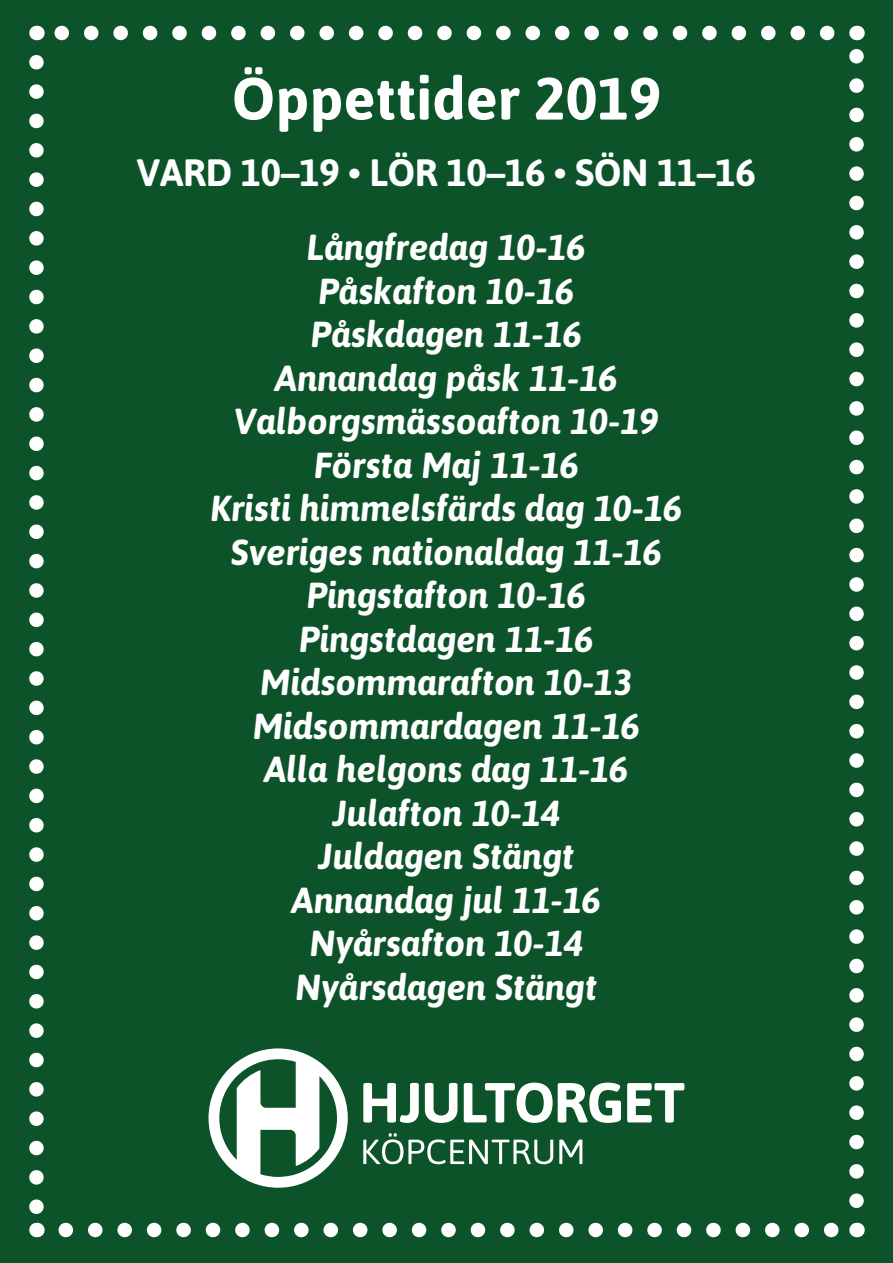
<style>
.page{position:relative;width:893px;height:1263px;background:#0d532a}
.page>*{position:absolute;margin:0;border:0;box-sizing:border-box;transform-origin:0 0}
.t1{font:700 59.55px "Asap";color:#fff}
.t2{font:700 38.1px "Asap";letter-spacing:-.01em;color:#fff}
.t3{font:italic 700 36.15px/43.5px "Asap";color:#fff;text-align:center}
</style>
<div class="page">
<svg style="left:849px;top:48px;width:15px;height:1153px"></svg>
<svg style="left:51px;top:26px;width:776px;height:14px"></svg>
<svg style="left:29px;top:62px;width:15px;height:1153px"></svg>
<svg style="left:66px;top:1223px;width:776px;height:14px"></svg>
<svg style="left:856px;top:26px;width:1px;height:14px"></svg>
<svg style="left:36px;top:26px;width:1px;height:14px"></svg>
<svg style="left:36px;top:1223px;width:1px;height:14px"></svg>
<svg style="left:856px;top:1223px;width:1px;height:14px"></svg>
<svg style="left:209px;top:1048px;width:139px;height:140px"></svg>
<svg style="left:363px;top:1083px;width:56px;height:40px"></svg>
<svg style="left:425px;top:1083px;width:32px;height:40px"></svg>
<svg style="left:464px;top:1082px;width:157px;height:41px"></svg>
<svg style="left:627px;top:1083px;width:57px;height:39px"></svg>
<svg style="left:363px;top:1133px;width:190px;height:31px"></svg>
<svg style="left:559px;top:1139px;width:23px;height:25px"></svg>
<h1 class="t1" style="left:232px;top:64px;width:431px">Öppettider 2019</h1>
<p class="t2" style="left:137px;top:151px;width:621px">VARD 10–19 • LÖR 10–16 • SÖN 11–16</p>
<p class="t3" style="left:211px;top:226px;width:473px">Långfredag 10-16<br>Påskafton 10-16<br>Påskdagen 11-16<br>Annandag påsk 11-16<br>Valborgsmässoafton 10-19<br>Första Maj 11-16<br>Kristi himmelsfärds dag 10-16<br>Sveriges nationaldag 11-16<br>Pingstafton 10-16<br>Pingstdagen 11-16<br>Midsommarafton 10-13<br>Midsommardagen 11-16<br>Alla helgons dag 11-16<br>Julafton 10-14<br>Juldagen Stängt<br>Annandag jul 11-16<br>Nyårsafton 10-14<br>Nyårsdagen Stängt</p>
</div>
